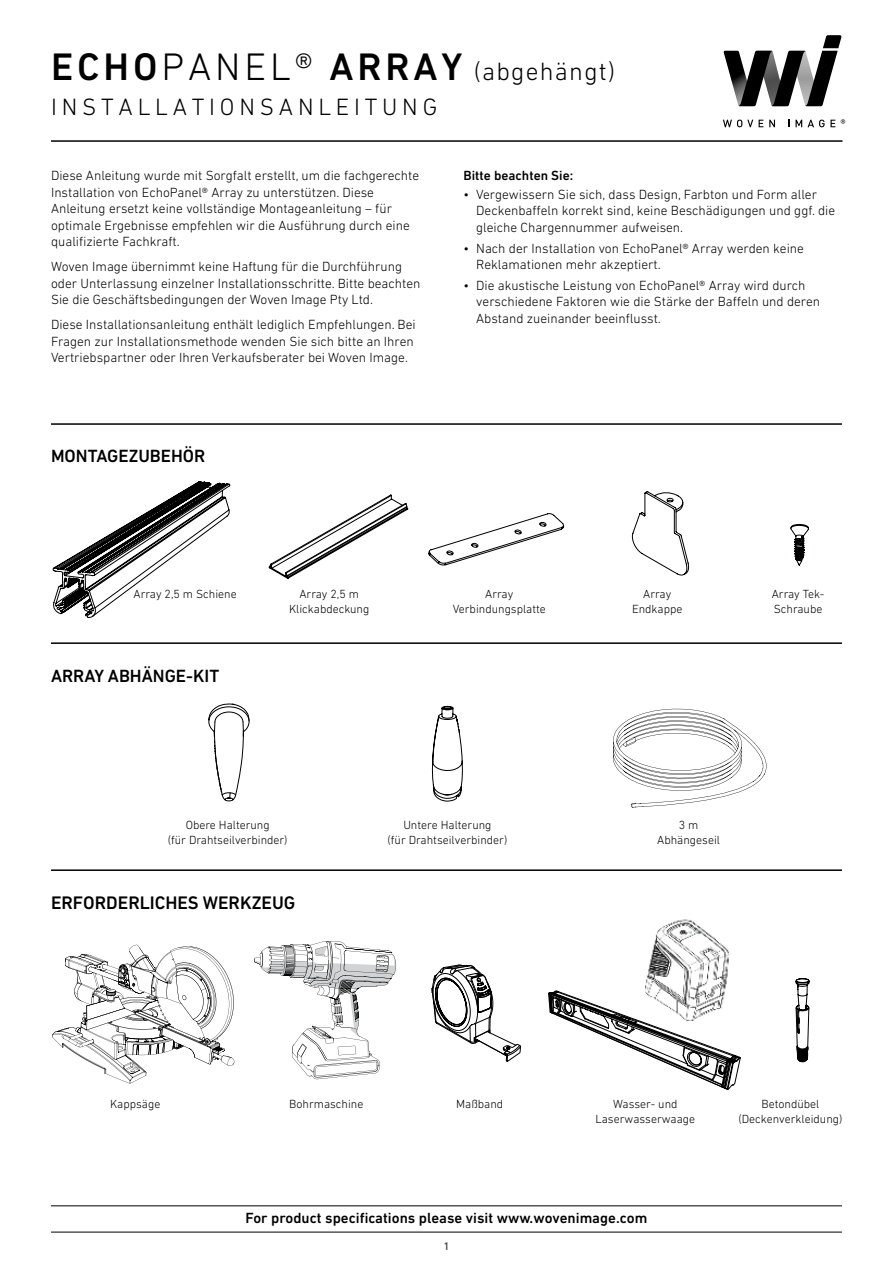
<style>
.page{position:relative;width:893px;height:1263px;background:#fff}
.page>*{position:absolute;margin:0;border:0;box-sizing:border-box;transform-origin:0 0}
.t1{font:300 25.5px "DIN Next LT Pro";letter-spacing:.05em;color:#000}
.t2{font:300 24px "DIN Next LT Pro";letter-spacing:.2em;color:#000}
.t3{font:500 18.45px "DIN Next LT Pro";color:#000}
.t4{font:500 18px "DIN Next LT Pro";color:#000}
.t5{font:500 15px "DIN Next LT Pro";color:#000}
.t6{font:300 13.5px/16.5px "DIN Next LT Pro";color:#000}
.t7{font:500 13.5px "DIN Next LT Pro";color:#000}
.t8{font:300 12px/15px "DIN Next LT Pro";color:#000;text-align:center}
.t9{font:500 11.25px "DIN Next LT Pro";color:#4a4a4d}
.s1{font-weight:500;font-size:39px}
.s2{font-size:39px}
</style>
<div class="page">
<hr style="left:51px;top:140px;width:791px;height:2px;background:#000">
<hr style="left:51px;top:1205px;width:791px;height:1px;background:#000">
<hr style="left:51px;top:1232px;width:791px;height:1px;background:#000">
<svg style="left:723px;top:35px;width:119px;height:71px"></svg>
<svg style="left:723px;top:120px;width:30px;height:7px"></svg>
<svg style="left:759px;top:120px;width:4px;height:7px"></svg>
<svg style="left:769px;top:120px;width:6px;height:7px"></svg>
<svg style="left:795px;top:120px;width:7px;height:7px"></svg>
<svg style="left:808px;top:120px;width:27px;height:7px"></svg>
<svg style="left:841px;top:119px;width:4px;height:5px"></svg>
<hr style="left:51px;top:423px;width:791px;height:2px;background:#000">
<hr style="left:51px;top:642px;width:791px;height:2px;background:#000">
<hr style="left:51px;top:869px;width:791px;height:2px;background:#000">
<svg style="left:53px;top:481px;width:177px;height:137px"></svg>
<svg style="left:632px;top:491px;width:57px;height:84px"></svg>
<svg style="left:269px;top:495px;width:139px;height:84px"></svg>
<svg style="left:790px;top:524px;width:19px;height:42px"></svg>
<svg style="left:52px;top:945px;width:182px;height:138px"></svg>
<svg style="left:254px;top:941px;width:142px;height:138px"></svg>
<svg style="left:432px;top:965px;width:89px;height:97px"></svg>
<img style="left:645px;top:919px;width:84px;height:71px">
<svg style="left:548px;top:990px;width:193px;height:100px"></svg>
<svg style="left:428px;top:513px;width:136px;height:52px"></svg>
<svg style="left:432px;top:706px;width:31px;height:96px"></svg>
<svg style="left:613px;top:709px;width:153px;height:99px"></svg>
<svg style="left:208px;top:703px;width:42px;height:98px"></svg>
<svg style="left:796px;top:978px;width:14px;height:84px"></svg>
<h1 class="t1" style="left:51px;top:57px;width:566px"><span class="s1">ECHO</span><span class="s2">PANEL®</span> <span class="s1">ARRAY</span> (abgehängt)</h1>
<h2 class="t2" style="left:51px;top:93px;width:388px">INSTALLATIONSANLEITUNG</h2>
<p class="t6" style="left:51px;top:167px;width:370px">Diese Anleitung wurde mit Sorgfalt erstellt, um die fachgerechte Installation von EchoPanel® Array zu unterstützen. Diese Anleitung ersetzt keine vollständige Montageanleitung – für optimale Ergebnisse empfehlen wir die Ausführung durch eine qualifizierte Fachkraft.</p>
<p class="t6" style="left:51px;top:258px;width:371px">Woven Image übernimmt keine Haftung für die Durchführung oder Unterlassung einzelner Installationsschritte. Bitte beachten<br>Sie die Geschäftsbedingungen der Woven Image Pty Ltd.</p>
<p class="t6" style="left:51px;top:316px;width:366px">Diese Installationsanleitung enthält lediglich Empfehlungen. Bei<br>Fragen zur Installationsmethode wenden Sie sich bitte an Ihren<br>Vertriebspartner oder Ihren Verkaufsberater bei Woven Image.</p>
<h3 class="t4" style="left:51px;top:446px;width:156px">MONTAGEZUBEHÖR</h3>
<p class="t7" style="left:463px;top:168px;width:111px">Bitte beachten Sie:</p>
<p class="t6" style="left:476px;top:186px;width:360px;text-indent:-13px">• Vergewissern Sie sich, dass Design, Farbton und Form aller<br>Deckenbaffeln korrekt sind, keine Beschädigungen und ggf. die gleiche Chargennummer aufweisen.</p>
<p class="t6" style="left:476px;top:240px;width:329px;text-indent:-13px">• Nach der Installation von EchoPanel® Array werden keine<br>Reklamationen mehr akzeptiert.</p>
<p class="t6" style="left:476px;top:277px;width:345px;text-indent:-13px">• Die akustische Leistung von EchoPanel® Array wird durch verschiedene Faktoren wie die Stärke der Baffeln und deren<br>Abstand zueinander beeinflusst.</p>
<p class="t8" style="left:134px;top:587px;width:105px">Array 2,5 m Schiene</p>
<p class="t8" style="left:772px;top:587px;width:54px;text-align:left">Array Tek-<br>Schraube</p>
<p class="t8" style="left:289px;top:587px;width:82px">Array 2,5 m<br>Klickabdeckung</p>
<p class="t8" style="left:632px;top:587px;width:52px">Array<br>Endkappe</p>
<p class="t8" style="left:453px;top:587px;width:95px">Array<br>Verbindungsplatte</p>
<h3 class="t4" style="left:51px;top:666px;width:170px">ARRAY ABHÄNGE-KIT</h3>
<p class="t8" style="left:168px;top:817px;width:121px">Obere Halterung<br>(für Drahtseilverbinder)</p>
<p class="t8" style="left:388px;top:817px;width:121px">Untere Halterung<br>(für Drahtseilverbinder)</p>
<h3 class="t3" style="left:51px;top:892px;width:246px">ERFORDERLICHES WERKZEUG</h3>
<p class="t8" style="left:657px;top:817px;width:64px">3 m<br>Abhängeseil</p>
<p class="t8" style="left:110px;top:1096px;width:52px">Kappsäge</p>
<p class="t8" style="left:289px;top:1096px;width:76px">Bohrmaschine</p>
<p class="t8" style="left:456px;top:1096px;width:49px">Maßband</p>
<p class="t8" style="left:595px;top:1096px;width:101px">Wasser- und<br>Laserwasserwaage</p>
<p class="t5" style="left:246px;top:1209px;width:403px">For product specifications please visit www.wovenimage.com</p>
<p class="t9" style="left:443px;top:1240px;width:8px">1</p>
<p class="t8" style="left:738px;top:1096px;width:105px">Betondübel (Deckenverkleidung)</p>
</div>
